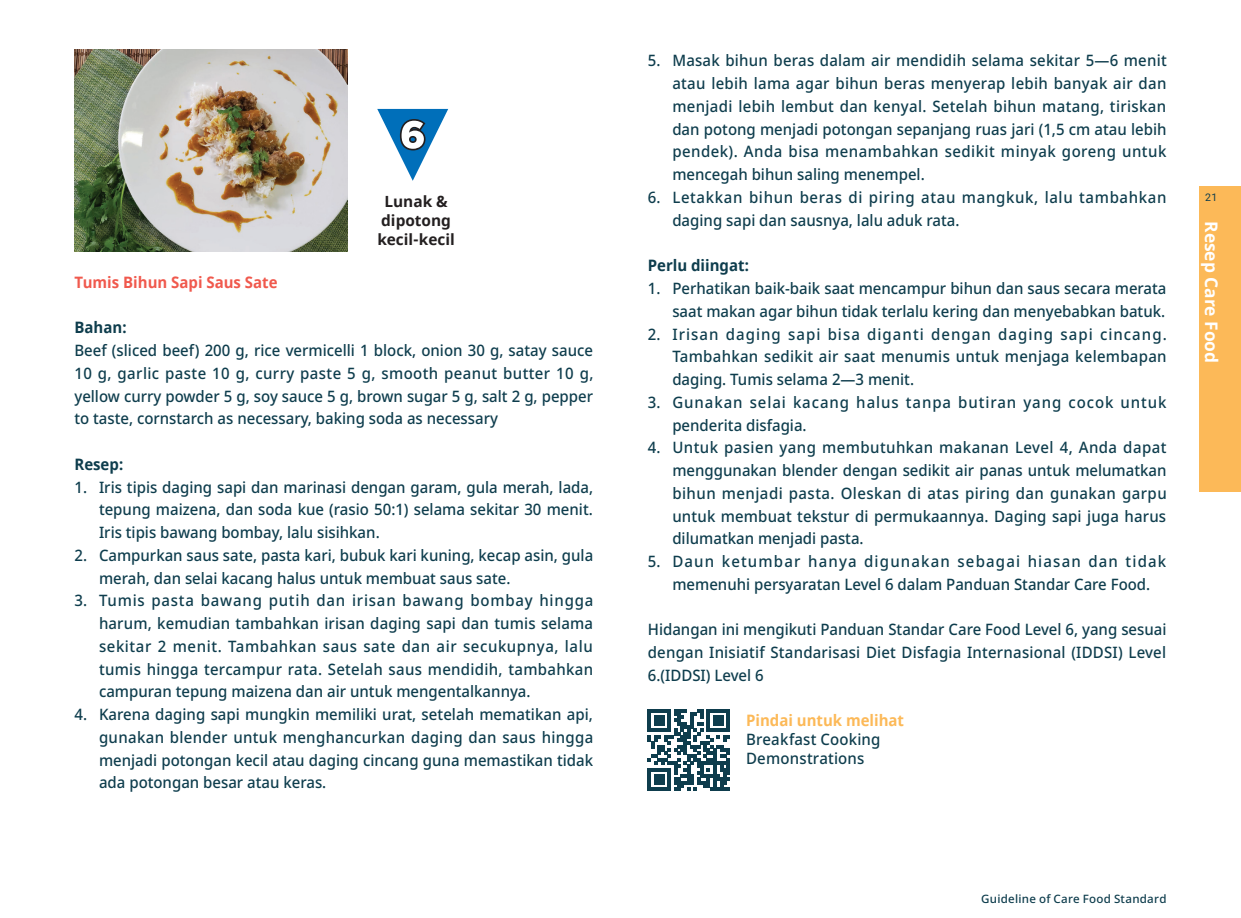
<style>
.page{position:relative;width:1241px;height:918px;background:#fff}
.page>*{position:absolute;margin:0;border:0;box-sizing:border-box;transform-origin:0 0}
.index_cf{font:700 17.32px "Noto Sans";color:#fff}
.body__cf{font:500 15.75px/22.8px "Noto Sans";color:#0e3d4d;text-align:justify;scale:.95 1}
.body__cf-2{font:500 15.75px/22.8px "Noto Sans";letter-spacing:.045em;color:#0e3d4d;scale:.95 1}
.body__cf-3{font:500 15.75px/22.8px "Noto Sans";letter-spacing:.06em;color:#0e3d4d;scale:.95 1}
.body__cf-4{font:700 15.75px "Noto Sans";color:#0e3d4d;scale:.95 1}
.body__cf-5{font:700 15.75px "Noto Sans";color:#f0594d;scale:.95 1}
.body__cf-6{font:700 15.75px "Noto Sans";color:#fcb958;scale:.95 1}
.t1{font:700 15.4px/19.2px "Noto Sans";color:#231f20}
.t2{font:500 11.55px "Noto Sans";letter-spacing:.025em;color:#0e3d4d}
.t3{font:10.5px "Roboto";color:#0e3d4d}
</style>
<div class="page">
<div style="left:1198px;top:186px;width:42px;height:306px;background:#fcb958"></div>
<img style="left:74px;top:50px;width:273px;height:202px">
<svg style="left:647px;top:709px;width:82px;height:82px"></svg>
<svg style="left:377px;top:109px;width:71px;height:72px"></svg>
<p class="body__cf" style="left:672px;top:50px;width:522px;text-indent:-25px">5. Masak bihun beras dalam air mendidih selama sekitar 5—6 menit atau lebih lama agar bihun beras menyerap lebih banyak air dan menjadi lebih lembut dan kenyal. Setelah bihun matang, tiriskan dan potong menjadi potongan sepanjang ruas jari (1,5 cm atau lebih pendek). Anda bisa menambahkan sedikit minyak goreng untuk mencegah bihun saling menempel.</p>
<p class="body__cf-2" style="left:672px;top:186px;width:521px;text-indent:-25px">6. Letakkan bihun beras di piring atau mangkuk, lalu tambahkan daging sapi dan sausnya, lalu aduk rata.</p>
<p class="body__cf-4" style="left:647px;top:254px;width:108px">Perlu diingat:</p>
<p class="body__cf" style="left:647px;top:277px;width:547px;text-align:right">1. Perhatikan baik-baik saat mencampur bihun dan saus secara merata saat makan agar bihun tidak terlalu kering dan menyebabkan batuk.</p>
<p class="body__cf" style="left:672px;top:323px;width:522px;text-indent:-25px">2. Irisan daging sapi bisa diganti dengan daging sapi cincang.<br>Tambahkan sedikit air saat menumis untuk menjaga kelembapan daging. Tumis selama 2—3 menit.</p>
<p class="body__cf-3" style="left:672px;top:391px;width:521px;text-indent:-25px">3. Gunakan selai kacang halus tanpa butiran yang cocok untuk penderita disfagia.</p>
<p class="body__cf" style="left:672px;top:436px;width:522px;text-indent:-25px">4. Untuk pasien yang membutuhkan makanan Level 4, Anda dapat menggunakan blender dengan sedikit air panas untuk melumatkan bihun menjadi pasta. Oleskan di atas piring dan gunakan garpu untuk membuat tekstur di permukaannya. Daging sapi juga harus dilumatkan menjadi pasta.</p>
<p class="body__cf" style="left:647px;top:550px;width:547px;text-align:center">5. Daun ketumbar hanya digunakan sebagai hiasan dan tidak memenuhi persyaratan Level 6 dalam Panduan Standar Care Food.</p>
<p class="body__cf" style="left:647px;top:618px;width:547px">Hidangan ini mengikuti Panduan Standar Care Food Level 6, yang sesuai dengan Inisiatif Standarisasi Diet Disfagia Internasional (IDDSI) Level 6.(IDDSI) Level 6</p>
<p class="body__cf-6" style="left:746px;top:709px;width:168px">Pindai untuk melihat</p>
<p class="body__cf" style="left:746px;top:730px;width:143px;line-height:18.9px">Breakfast Cooking<br>Demonstrations</p>
<p class="t3" style="left:1204px;top:190px;width:14px">21</p>
<p class="t1" style="left:381px;top:192px;width:71px">Lunak &amp; dipotong</p>
<p class="t1" style="left:377px;top:230px;width:79px">kecil-kecil</p>
<p class="index_cf" style="left:1223px;top:221px;width:143px;rotate:90deg">Resep Care Food</p>
<p class="body__cf-5" style="left:74px;top:271px;width:215px">Tumis Bihun Sapi Saus Sate</p>
<p class="body__cf-4" style="left:74px;top:316px;width:57px">Bahan:</p>
<p class="body__cf" style="left:74px;top:339px;width:547px">Beef (sliced beef) 200 g, rice vermicelli 1 block, onion 30 g, satay sauce 10 g, garlic paste 10 g, curry paste 5 g, smooth peanut butter 10 g, yellow curry powder 5 g, soy sauce 5 g, brown sugar 5 g, salt 2 g, pepper to taste, cornstarch as necessary, baking soda as necessary</p>
<p class="body__cf-4" style="left:74px;top:453px;width:53px">Resep:</p>
<p class="body__cf" style="left:99px;top:476px;width:521px;text-indent:-25px">1. Iris tipis daging sapi dan marinasi dengan garam, gula merah, lada, tepung maizena, dan soda kue (rasio 50:1) selama sekitar 30 menit.<br>Iris tipis bawang bombay, lalu sisihkan.</p>
<p class="body__cf" style="left:99px;top:544px;width:521px;text-indent:-25px">2. Campurkan saus sate, pasta kari, bubuk kari kuning, kecap asin, gula merah, dan selai kacang halus untuk membuat saus sate.</p>
<p class="body__cf" style="left:99px;top:589px;width:522px;text-indent:-25px">3. Tumis pasta bawang putih dan irisan bawang bombay hingga harum, kemudian tambahkan irisan daging sapi dan tumis selama sekitar 2 menit. Tambahkan saus sate dan air secukupnya, lalu tumis hingga tercampur rata. Setelah saus mendidih, tambahkan campuran tepung maizena dan air untuk mengentalkannya.</p>
<p class="body__cf" style="left:99px;top:703px;width:522px;text-indent:-25px">4. Karena daging sapi mungkin memiliki urat, setelah mematikan api, gunakan blender untuk menghancurkan daging dan saus hingga menjadi potongan kecil atau daging cincang guna memastikan tidak ada potongan besar atau keras.</p>
<p class="t2" style="left:981px;top:890px;width:187px">Guideline of Care Food Standard</p>
</div>
